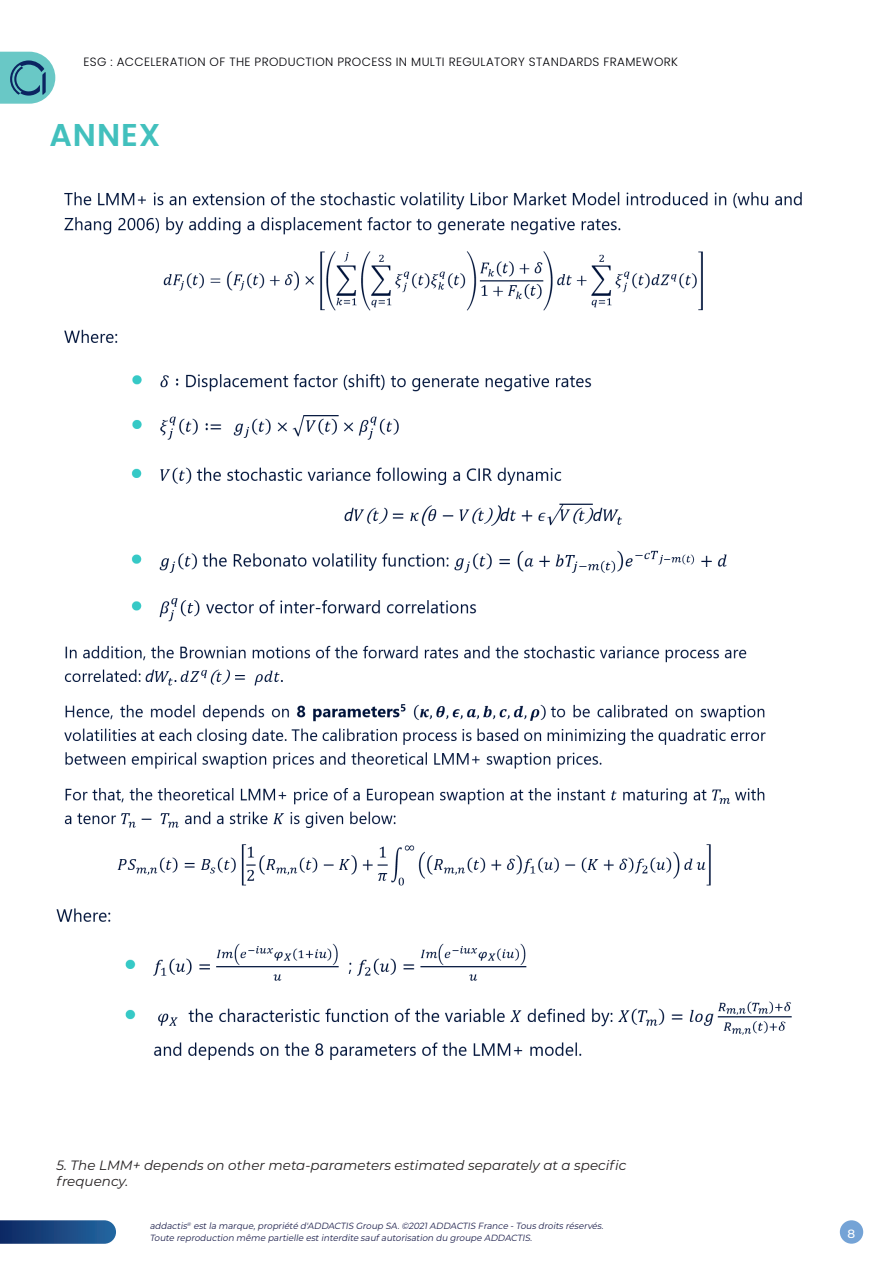
<style>
.page{position:relative;width:893px;height:1263px;background:#fff}
.page>*{position:absolute;margin:0;border:0;box-sizing:border-box;transform-origin:0 0}
.t1{font:600 31.5px "Poppins";letter-spacing:.03em;color:#42c0bd}
.t2{font:italic 13.5px/16.2px "Montserrat";color:#231f20}
.t3{font:300 12px "Poppins";letter-spacing:.03em;color:#000006}
.t4{font:500 12px "Montserrat";color:#fff}
.t5{font:italic 9px "Montserrat";color:#191c49}
</style>
<div class="page">
<svg style="left:0;top:1220px;width:116px;height:24px;background:#224e86"></svg>
<div style="left:840px;top:1220px;width:23px;height:24px;background:#74a3d6;border-radius:50%"></div>
<svg style="left:0;top:52px;width:55px;height:52px;background:#6ab6bd"></svg>
<img style="left:64px;top:192px;width:738px;height:248px">
<img style="left:131px;top:467px;width:596px;height:155px">
<img style="left:64px;top:645px;width:702px;height:241px">
<img style="left:56px;top:908px;width:736px;height:152px">
<p class="t3" style="left:83px;top:55px;width:596px">ESG : ACCELERATION OF THE PRODUCTION PROCESS IN MULTI REGULATORY STANDARDS FRAMEWORK</p>
<p class="t1" style="left:49px;top:116px;width:113px">ANNEX</p>
<p class="t2" style="left:56px;top:1156px;width:571px">5. The LMM+ depends on other meta-parameters estimated separately at a specific frequency.</p>
<p class="t5" style="left:150px;top:1220px;width:457px">addactis<sup>®</sup> estla marque,propriété d'ADDACTIS Group SA.©2021ADDACTIS France -Tous droits réservés.</p>
<p class="t5" style="left:150px;top:1231px;width:386px">Toute reproduction même partielle estinterdite saufautorisation du groupe ADDACTIS.</p>
<p class="t4" style="left:848px;top:1225px;width:9px">8</p>
</div>
